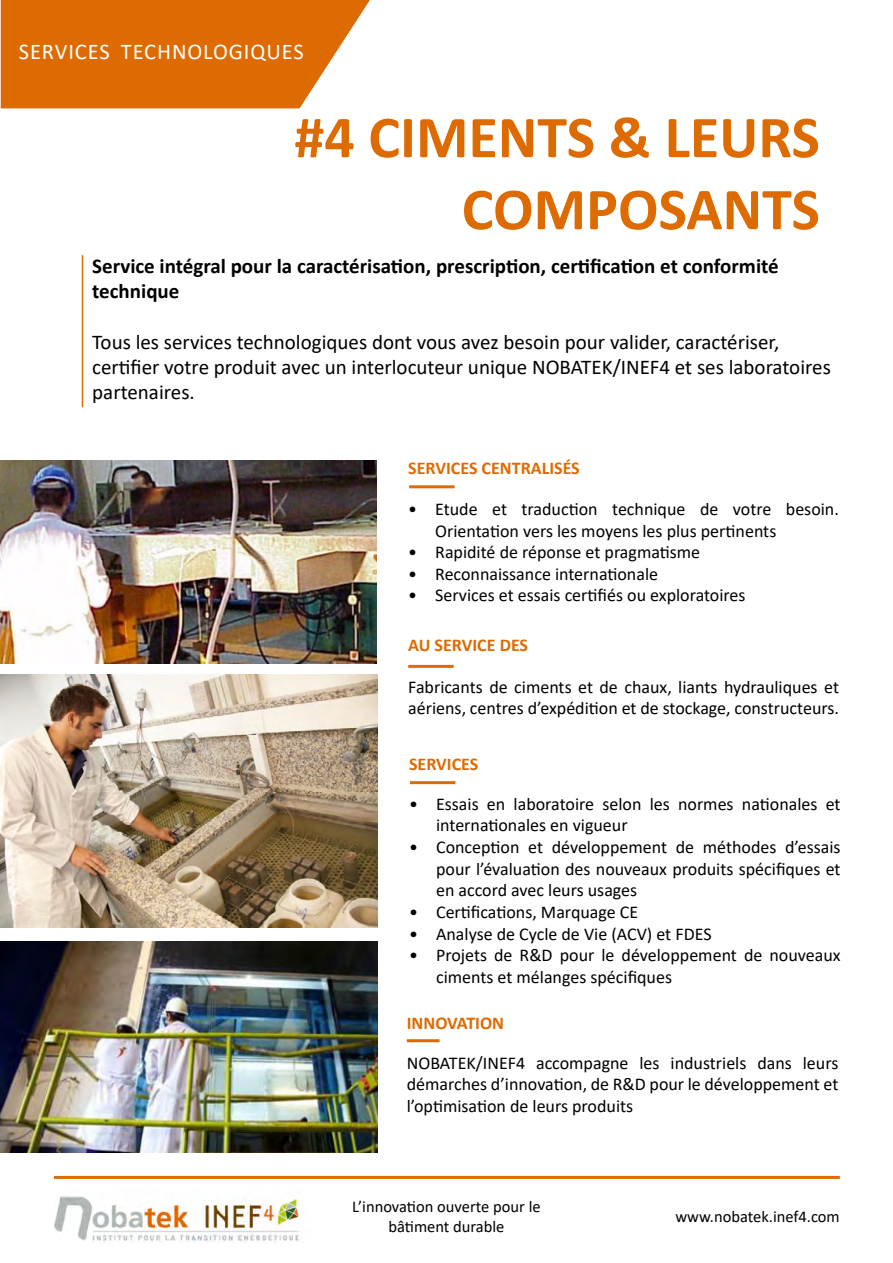
<style>
.page{position:relative;width:893px;height:1263px;background:#fff}
.page>*{position:absolute;margin:0;border:0;box-sizing:border-box;transform-origin:0 0}
.t1{font:700 60px/72px "Calibri";color:#de6b02;text-align:right}
.t2{font:22.5px "Calibri";letter-spacing:.04em;color:#fff}
.t3{font:21px/25.2px "Calibri";color:#000}
.t4{font:700 21px/25.2px "Calibri";color:#000}
.t5{font:18px/21.6px "Calibri";color:#000}
.t6{font:700 18px "Calibri";color:#de6b02}
.t7{font:16.5px/19.8px "Calibri";color:#000;text-align:center}
</style>
<div class="page">
<hr style="left:54px;top:1176px;width:786px;height:3px;background:#de6b02">
<img style="left:55px;top:1192px;width:248px;height:50px">
<svg style="left:1px;top:0;width:369px;height:108px;background:#e07717"></svg>
<img style="left:1px;top:460px;width:375px;height:203px">
<img style="left:1px;top:674px;width:376px;height:254px">
<hr style="left:408px;top:665px;width:46px;height:3px;background:#de6b02">
<hr style="left:410px;top:781px;width:45px;height:3px;background:#de6b02">
<hr style="left:409px;top:485px;width:46px;height:3px;background:#de6b02">
<img style="left:0;top:942px;width:377px;height:210px">
<hr style="left:82px;top:255px;width:1px;height:152px;background:#de6b02">
<hr style="left:407px;top:1039px;width:33px;height:3px;background:#de6b02">
<p class="t2" style="left:19px;top:36px;width:286px">SERVICES TECHNOLOGIQUES</p>
<h1 class="t1" style="left:294px;top:100px;width:527px">#4 CIMENTS &amp; LEURS<br>COMPOSANTS</h1>
<p class="t4" style="left:92px;top:253px;width:688px">Service intégral pour la caractérisation, prescription, certification et conformité technique</p>
<p class="t3" style="left:92px;top:328px;width:740px">Tous les services technologiques dont vous avez besoin pour valider, caractériser, certifier votre produit avec un interlocuteur unique NOBATEK/INEF4 et ses laboratoires partenaires.</p>
<p class="t6" style="left:408px;top:455px;width:173px">SERVICES CENTRALISÉS</p>
<p class="t5" style="left:435px;top:498px;width:405px;text-indent:-27px">• Etude et traduction technique de votre besoin.<br>Orientation vers les moyens les plus pertinents</p>
<p class="t5" style="left:408px;top:541px;width:294px">• Rapidité de réponse et pragmatisme</p>
<p class="t5" style="left:408px;top:563px;width:251px">• Reconnaissance internationale</p>
<p class="t5" style="left:408px;top:584px;width:339px">• Services et essais certifiés ou exploratoires</p>
<p class="t6" style="left:408px;top:632px;width:121px">AU SERVICE DES</p>
<p class="t5" style="left:408px;top:675px;width:432px">Fabricants de ciments et de chaux, liants hydrauliques et aériens, centres d’expédition et de stockage, constructeurs.</p>
<p class="t6" style="left:409px;top:751px;width:71px">SERVICES</p>
<p class="t5" style="left:436px;top:793px;width:406px;text-indent:-27px">• Essais en laboratoire selon les normes nationales et internationales en vigueur</p>
<p class="t5" style="left:436px;top:836px;width:406px;text-align:justify;text-indent:-27px">• Conception et développement de méthodes d’essais pour l’évaluation des nouveaux produits spécifiques et en accord avec leurs usages</p>
<p class="t5" style="left:409px;top:901px;width:231px">• Certifications, Marquage CE</p>
<p class="t5" style="left:409px;top:922px;width:304px">• Analyse de Cycle de Vie (ACV) et FDES</p>
<p class="t5" style="left:436px;top:944px;width:406px;text-indent:-27px">• Projets de R&amp;D pour le développement de nouveaux ciments et mélanges spécifiques</p>
<p class="t6" style="left:407px;top:1010px;width:99px">INNOVATION</p>
<p class="t5" style="left:407px;top:1051px;width:433px;text-align:justify">NOBATEK/INEF4 accompagne les industriels dans leurs démarches d’innovation, de R&amp;D pour le développement et l’optimisation de leurs produits</p>
<p class="t7" style="left:352px;top:1196px;width:190px">L’innovation ouverte pour le bâtiment durable</p>
<p class="t7" style="left:675px;top:1206px;width:166px">www.nobatek.inef4.com</p>
</div>
